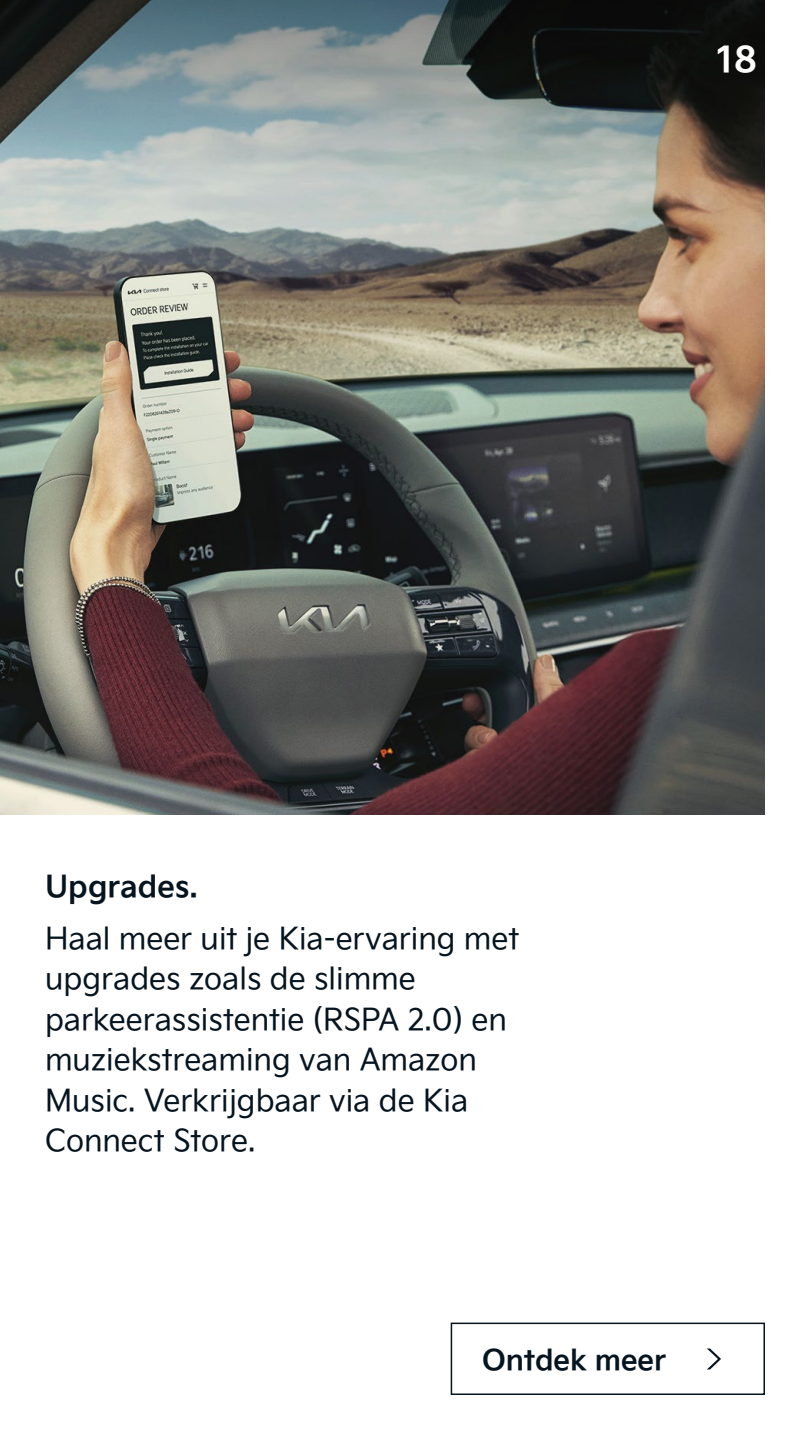
<style>
.page{position:relative;width:810px;height:1440px;background:#fff}
.page>*{position:absolute;margin:0;border:0;box-sizing:border-box;transform-origin:0 0}
.t1{font:36px "Kia Signature OTF Bold";color:#fff}
.t2{font:30px/40.5px "Kia Signature OTF Regular";color:#05141f}
.t3{font:30px "Kia Signature OTF Bold";color:#05141f}
.t4{font:28.5px "Kia Signature OTF Bold";letter-spacing:-.005em;color:#05141f}
</style>
<div class="page">
<img style="left:0;top:178px;width:765px;height:636px">
<svg style="left:0;top:0;width:765px;height:178px;background:#677171"></svg>
<svg style="left:707px;top:1348px;width:14px;height:22px"></svg>
<div style="left:451px;top:1323px;width:314px;height:72px;border:2px solid #05141f"></div>
<p class="t1" style="left:716px;top:32px;width:43px">18</p>
<p class="t3" style="left:45px;top:864px;width:155px">Upgrades.</p>
<p class="t2" style="left:45px;top:917px;width:476px">Haal meer uit je Kia-ervaring met upgrades zoals de slimme parkeerassistentie (RSPA 2.0) en muziekstreaming van Amazon<br>Music. Verkrijgbaar via de Kia<br>Connect Store.</p>
<p class="t4" style="left:482px;top:1338px;width:185px">Ontdek meer</p>
</div>
